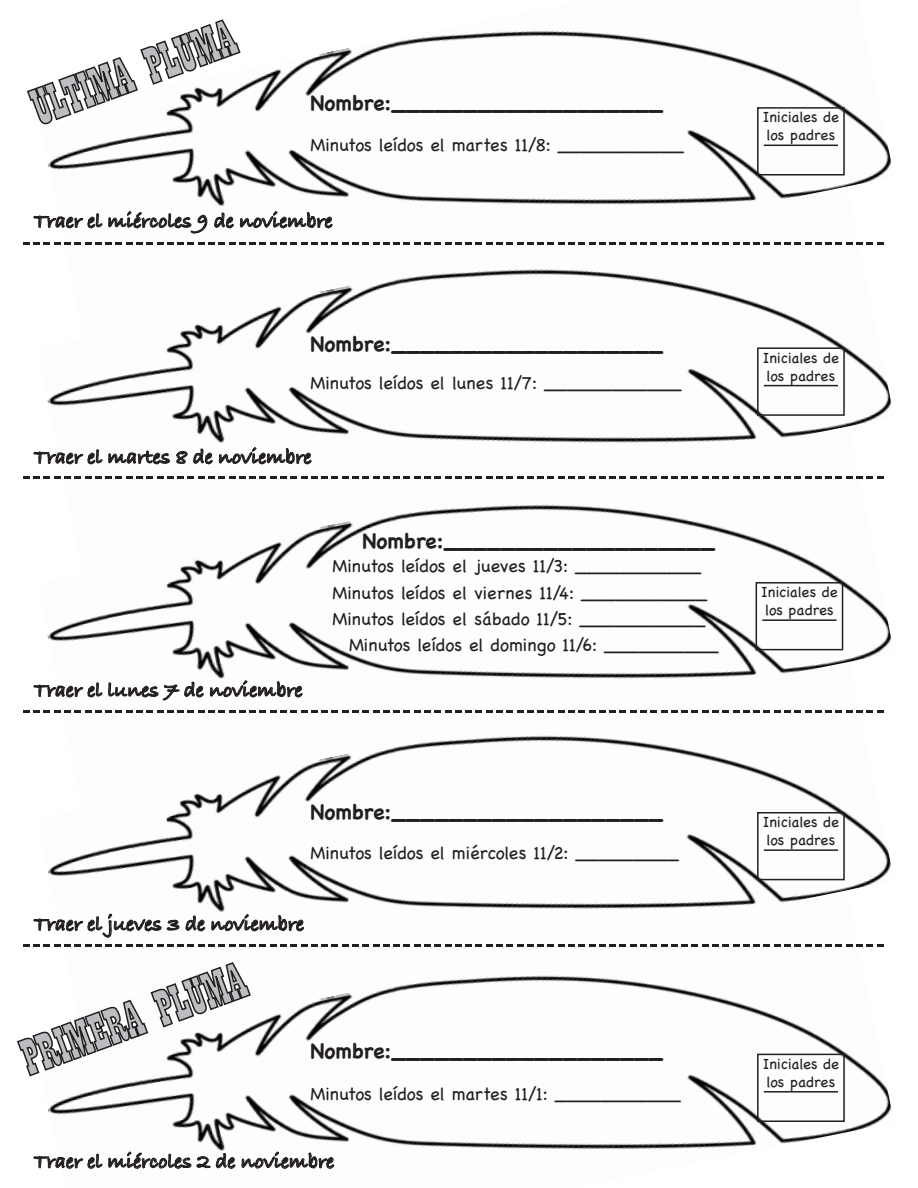
<style>
.page{position:relative;width:918px;height:1188px;background:#fff}
.page>*{position:absolute;margin:0;border:0;box-sizing:border-box;transform-origin:0 0}
.t1{font:54px "Playbill";color:#bcbdc0}
.t2{font:700 21px "Chalkboard";color:#231f20}
.t3{font:700 21px "Bradley Hand ITCTT";color:#231f20}
.t4{font:18px/26.2px "Chalkboard";color:#231f20}
.t5{font:15px/18px "Chalkboard";color:#231f20}
</style>
<div class="page">
<img style="left:47px;top:579px;width:845px;height:71px">
<img style="left:37px;top:342px;width:854px;height:237px">
<img style="left:37px;top:30px;width:854px;height:312px">
<img style="left:37px;top:650px;width:854px;height:242px">
<img style="left:37px;top:892px;width:854px;height:258px">
<svg style="left:23px;top:208px;width:860px;height:36px"></svg>
<svg style="left:33px;top:1149px;width:302px;height:20px"></svg>
<svg style="left:23px;top:911px;width:860px;height:35px"></svg>
<svg style="left:23px;top:677px;width:860px;height:35px"></svg>
<svg style="left:23px;top:444px;width:860px;height:34px"></svg>
<div style="left:757px;top:107px;width:88px;height:69px;border:2px solid #231f20"></div>
<hr style="left:764px;top:145px;width:74px;height:1px;background:#231f20">
<div style="left:756px;top:582px;width:87px;height:68px;border:2px solid #231f20"></div>
<hr style="left:762px;top:619px;width:75px;height:2px;background:#231f20">
<div style="left:757px;top:1054px;width:88px;height:68px;border:2px solid #231f20"></div>
<hr style="left:764px;top:1091px;width:74px;height:2px;background:#231f20">
<div style="left:757px;top:347px;width:88px;height:69px;border:2px solid #231f20"></div>
<hr style="left:764px;top:385px;width:74px;height:1px;background:#231f20">
<div style="left:757px;top:812px;width:88px;height:68px;border:2px solid #231f20"></div>
<hr style="left:764px;top:849px;width:74px;height:2px;background:#231f20">
<svg style="left:17px;top:956px;width:235px;height:121px"></svg>
<svg style="left:27px;top:19px;width:215px;height:106px"></svg>
<h1 class="t1" style="left:24px;top:83px;width:215px;rotate:-20deg">ULTIMA PLUMA</h1>
<p class="t2" style="left:311px;top:90px;width:354px">Nombre:___________________</p>
<p class="t4" style="left:311px;top:132px;width:375px">Minutos leídos el martes 11/8: ___________</p>
<p class="t3" style="left:34px;top:205px;width:300px">Traer el miércoles 9 de noviembre</p>
<p class="t2" style="left:311px;top:332px;width:354px">Nombre:___________________</p>
<p class="t4" style="left:311px;top:370px;width:372px">Minutos leídos el lunes 11/7: ____________</p>
<p class="t3" style="left:34px;top:441px;width:279px">Traer el martes 8 de noviembre</p>
<p class="t3" style="left:34px;top:674px;width:270px">Traer el lunes 7 de noviembre</p>
<p class="t2" style="left:363px;top:528px;width:354px">Nombre:___________________</p>
<p class="t4" style="left:333px;top:553px;width:370px">Minutos leídos el jueves 11/3: ___________</p>
<p class="t4" style="left:333px;top:579px;width:376px">Minutos leídos el viernes 11/4: ___________</p>
<p class="t4" style="left:349px;top:606px;width:371px;text-indent:-17px">Minutos leídos el sábado 11/5: ___________<br>Minutos leídos el domingo 11/6: __________</p>
<p class="t2" style="left:311px;top:800px;width:354px">Nombre:___________________</p>
<p class="t4" style="left:311px;top:839px;width:369px">Minutos leídos el miércoles 11/2: _________</p>
<p class="t3" style="left:34px;top:908px;width:271px">Traer el jueves 3 de noviembre</p>
<h1 class="t1" style="left:14px;top:1034px;width:237px;rotate:-20deg">PRIMERA PLUMA</h1>
<p class="t2" style="left:311px;top:1038px;width:354px">Nombre:___________________</p>
<p class="t4" style="left:311px;top:1081px;width:372px">Minutos leídos el martes 11/1: ___________</p>
<p class="t3" style="left:34px;top:1145px;width:302px">Traer el miércoles 2 de noviembre</p>
<p class="t5" style="left:763px;top:108px;width:78px">Iniciales de los padres</p>
<p class="t5" style="left:763px;top:348px;width:78px">Iniciales de los padres</p>
<p class="t5" style="left:761px;top:583px;width:78px">Iniciales de los padres</p>
<p class="t5" style="left:763px;top:813px;width:78px">Iniciales de los padres</p>
<p class="t5" style="left:763px;top:1055px;width:78px">Iniciales de los padres</p>
</div>
